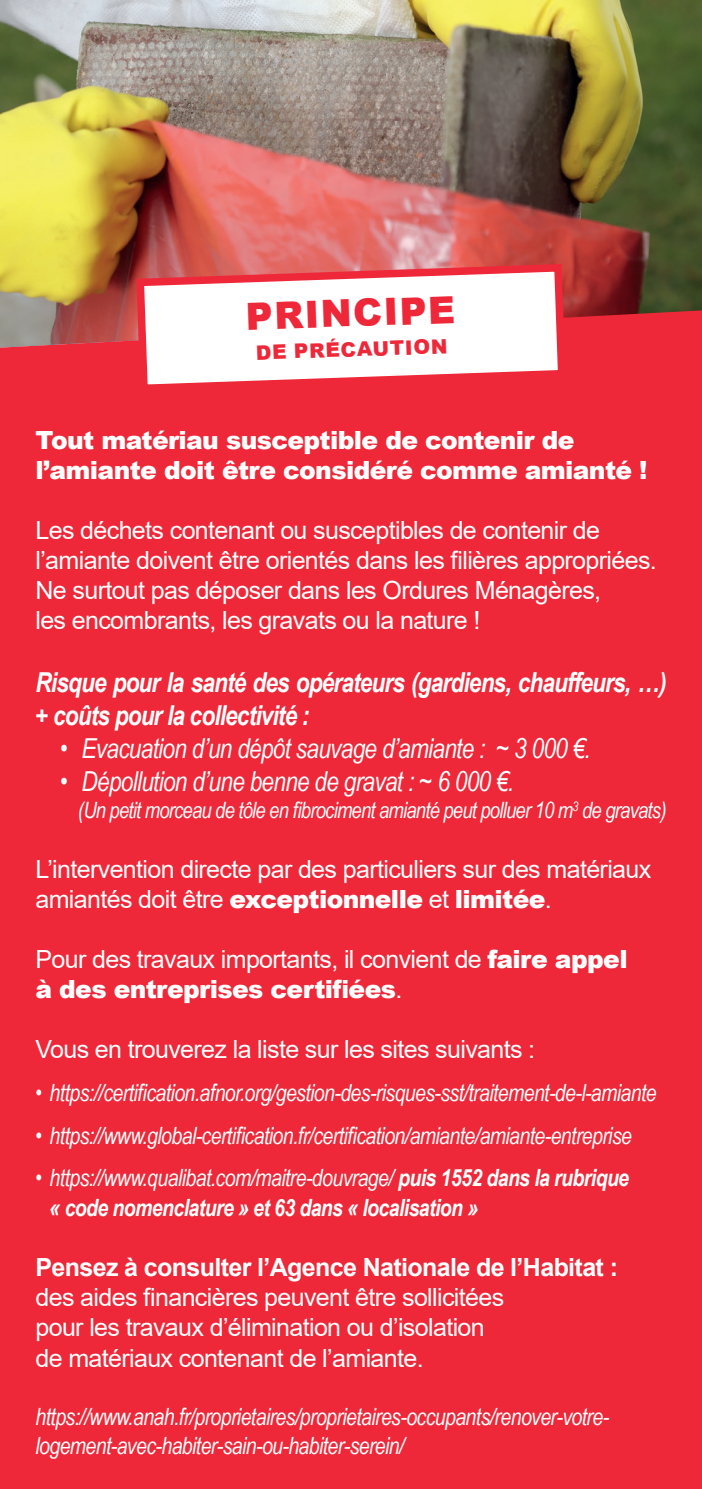
<style>
.page{position:relative;width:702px;height:1489px;background:#fff}
.page>*{position:absolute;margin:0;border:0;box-sizing:border-box;transform-origin:0 0}
.t1{font:900 37.5px "Arial";color:#ee2839}
.t2{font:italic 27.5px "Arial Narrow";letter-spacing:-.025em;color:#fff}
.t3{font:italic 700 27.5px/33px "Arial Narrow";letter-spacing:-.03em;color:#fff}
.t4{font:25px/30px "Arial";letter-spacing:-.025em;color:#fff}
.t5{font:900 25px/30px "Arial";letter-spacing:-.025em;color:#fff}
.t6{font:700 25px "Arial";letter-spacing:-.025em;color:#fff}
.t7{font:italic 23.75px/28.5px "Arial Narrow";letter-spacing:-.025em;color:#fff}
.t8{font:italic 700 23.75px/30px "Arial Narrow";letter-spacing:-.025em;color:#fff}
.t9{font:italic 22.5px "Arial Narrow";letter-spacing:-.035em;color:#fff}
.t10{font:900 20px "Arial";color:#ee2839}
.s1{font-weight:900}
.s2{font-weight:400}
</style>
<div class="page">
<img style="left:0;top:0;width:702px;height:310px">
<div style="left:0;top:310px;width:702px;height:1178px;background:#ee2839"></div>
<svg style="left:132px;top:260px;width:437px;height:136px"></svg>
<h1 class="t1" style="left:245px;top:289px;width:211px;rotate:-2deg">PRINCIPE</h1>
<p class="t10" style="left:255px;top:338px;width:193px;rotate:-2deg">DE PRÉCAUTION</p>
<p class="t5" style="left:35px;top:424px;width:613px">Tout matériau susceptible de contenir de l’amiante doit être considéré comme amianté !</p>
<p class="t4" style="left:35px;top:515px;width:623px">Les déchets contenant ou susceptibles de contenir de l’amiante doivent être orientés dans les filières appropriées.<br>Ne surtout pas déposer dans les Ordures Ménagères,<br>les encombrants, les gravats ou la nature !</p>
<p class="t3" style="left:35px;top:664px;width:632px">Risque pour la santé des opérateurs (gardiens, chauffeurs, …) + coûts pour la collectivité :</p>
<p class="t2" style="left:60px;top:729px;width:532px">• Evacuation d’un dépôt sauvage d’amiante : ~ 3 000 €.</p>
<p class="t2" style="left:60px;top:762px;width:455px">• Dépollution d’une benne de gravat : ~ 6 000 €.</p>
<p class="t9" style="left:78px;top:794px;width:590px">(Un petit morceau de tôle en fibrociment amianté peut polluer 10 m<sup>3</sup> de gravats)</p>
<p class="t4" style="left:35px;top:854px;width:617px">L’intervention directe par des particuliers sur des matériaux amiantés doit être <span class="s1">exceptionnelle</span> et <span class="s1">limitée</span>.</p>
<p class="t4" style="left:35px;top:944px;width:593px">Pour des travaux importants, il convient de <span class="s1">faire appel à des entreprises certifiées</span>.</p>
<p class="t4" style="left:35px;top:1034px;width:501px">Vous en trouverez la liste sur les sites suivants :</p>
<p class="t7" style="left:35px;top:1077px;width:622px">• https://certification.afnor.org/gestion-des-risques-sst/traitement-de-l-amiante</p>
<p class="t7" style="left:35px;top:1120px;width:598px">• https://www.global-certification.fr/certification/amiante/amiante-entreprise</p>
<p class="t8" style="left:50px;top:1161px;width:581px;text-indent:-14px"><span class="s2">• https://www.qualibat.com/maitre-douvrage/</span> puis 1552 dans la rubrique « code nomenclature » et 63 dans « localisation »</p>
<p class="t6" style="left:35px;top:1249px;width:584px">Pensez à consulter l’Agence Nationale de l’Habitat :</p>
<p class="t4" style="left:35px;top:1282px;width:470px">des aides financières peuvent être sollicitées pour les travaux d’élimination ou d’isolation de matériaux contenant de l’amiante.</p>
<p class="t7" style="left:35px;top:1401px;width:575px">https://www.anah.fr/proprietaires/proprietaires-occupants/renover-votre&shy;logement-avec-habiter-sain-ou-habiter-serein/</p>
</div>
